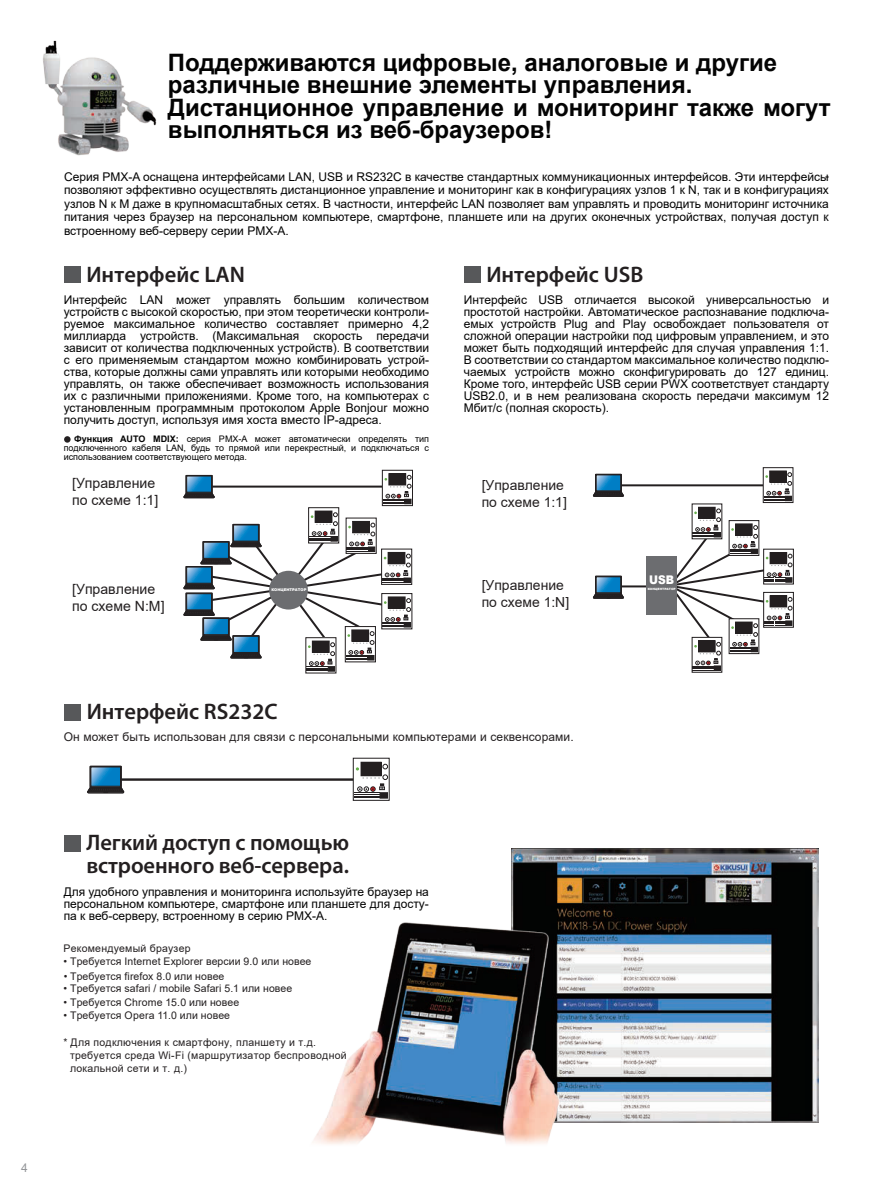
<style>
.page{position:relative;width:893px;height:1191px;background:#fff}
.page>*{position:absolute;margin:0;border:0;box-sizing:border-box;transform-origin:0 0}
.t1{font:700 24px/22.5px "Arial";color:#030303}
.t2{font:600 22.5px/22.5px "Myriad Pro";letter-spacing:-.005em;color:#231f20}
.t3{font:14.1px/17px "Arial";color:#231f20}
.t4{font:13.95px/16.6px "Arial";color:#231f20}
.t5{font:12px/12px "Arial";color:#030303;text-align:justify}
.t6{font:12px "Arial";letter-spacing:.01em;color:#231f20}
.t7{font:12px "Arial";color:#939598}
.t8{font:900 11.85px "Arial";color:#fff;scale:.9 1}
.t9{font:10.5px "Arial";letter-spacing:.005em;color:#231f20}
.t10{font:10.5px/12.6px "Arial";letter-spacing:.025em;color:#231f20}
.t11{font:9px/9px "Arial";color:#030303;text-align:justify}
.t12{font:900 3.75px "Arial";color:#fff}
.t13{font:900 3px "Arial";color:#fff}
.s1{font-weight:700}
</style>
<div class="page">
<div style="left:65px;top:267px;width:16px;height:16px;background:#57585a"></div>
<div style="left:64px;top:436px;width:7px;height:6px;background:#231f20;border-radius:50%"></div>
<div style="left:464px;top:267px;width:17px;height:16px;background:#57585a"></div>
<div style="left:64px;top:835px;width:17px;height:17px;background:#57585a"></div>
<div style="left:65px;top:703px;width:16px;height:17px;background:#57585a"></div>
<hr style="left:210px;top:485px;width:179px;height:2px;background:#231f20">
<svg style="left:184px;top:475px;width:30px;height:23px"></svg>
<div style="left:382px;top:470px;width:31px;height:36px;border:1px solid #231f20"></div>
<div style="left:389px;top:473px;width:17px;height:12px;border:1px solid #231f20"></div>
<svg style="left:383px;top:475px;width:28px;height:29px"></svg>
<svg style="left:314px;top:510px;width:19px;height:2px"></svg>
<div style="left:308px;top:507px;width:31px;height:36px;border:1px solid #231f20"></div>
<div style="left:315px;top:511px;width:17px;height:11px;border:1px solid #231f20"></div>
<div style="left:381px;top:549px;width:31px;height:35px;background:#555253"></div>
<svg style="left:411px;top:593px;width:1px;height:36px"></svg>
<svg style="left:184px;top:512px;width:227px;height:159px"></svg>
<hr style="left:621px;top:585px;width:33px;height:2px;background:#231f20">
<svg style="left:593px;top:576px;width:30px;height:22px"></svg>
<hr style="left:619px;top:484px;width:167px;height:2px;background:#231f20">
<svg style="left:593px;top:474px;width:30px;height:23px"></svg>
<div style="left:646px;top:556px;width:31px;height:59px;background:#6c6d70"></div>
<svg style="left:769px;top:470px;width:18px;height:2px"></svg>
<div style="left:763px;top:467px;width:30px;height:36px;border:1px solid #231f20"></div>
<div style="left:769px;top:471px;width:17px;height:11px;border:1px solid #231f20"></div>
<svg style="left:764px;top:472px;width:28px;height:29px"></svg>
<svg style="left:698px;top:506px;width:22px;height:3px"></svg>
<div style="left:698px;top:507px;width:17px;height:11px;border:1px solid #231f20"></div>
<div style="left:692px;top:637px;width:30px;height:35px;border:1px solid #231f20"></div>
<div style="left:763px;top:549px;width:31px;height:35px;border:1px solid #231f20"></div>
<svg style="left:792px;top:592px;width:2px;height:35px"></svg>
<svg style="left:677px;top:509px;width:115px;height:161px"></svg>
<img style="left:512px;top:848px;width:306px;height:274px">
<img style="left:313px;top:898px;width:293px;height:247px">
<hr style="left:118px;top:778px;width:263px;height:2px;background:#231f20">
<svg style="left:88px;top:766px;width:36px;height:27px"></svg>
<svg style="left:353px;top:758px;width:37px;height:42px"></svg>
<div style="left:361px;top:762px;width:20px;height:14px;border:1px solid #231f20"></div>
<svg style="left:354px;top:764px;width:34px;height:34px"></svg>
<img style="left:43px;top:40px;width:114px;height:116px">
<h1 class="t1" style="left:168px;top:52px;width:664px">Поддерживаются цифровые, аналоговые и другие различные внешние элементы управления.<br>Дистанционное управление и мониторинг также могут выполняться из веб-браузеров!</h1>
<p class="t5" style="left:64px;top:170px;width:766px;line-height:13.5px">Серия PMX-A оснащена интерфейсами LAN, USB и RS232C в качестве стандартных коммуникационных интерфейсов. Эти интерфейсы позволяют эффективно осуществлять дистанционное управление и мониторинг как в конфигурациях узлов 1 к N, так и в конфигурациях узлов N к M даже в крупномасштабных сетях. В частности, интерфейс LAN позволяет вам управлять и проводить мониторинг источника питания через браузер на персональном компьютере, смартфоне, планшете или на других оконечных устройствах, получая доступ к встроенному веб-серверу серии PMX-A.</p>
<p class="t6" style="left:825px;top:167px;width:5px">-</p>
<h2 class="t2" style="left:86px;top:263px;width:160px">Интерфейс LAN</h2>
<h2 class="t2" style="left:486px;top:263px;width:158px">Интерфейс USB</h2>
<p class="t5" style="left:64px;top:293px;width:367px">Интерфейс LAN может управлять большим количеством устройств с высокой скоростью, при этом теоретически контроли&shy;руемое максимальное количество составляет примерно 4,2 миллиарда устройств. (Максимальная скорость передачи зависит от количества подключенных устройств). В соответствии с его применяемым стандартом можно комбинировать устрой&shy;ства, которые должны сами управлять или которыми необходимо управлять, он также обеспечивает возможность использования их с различными приложениями. Кроме того, на компьютерах с установленным программным протоколом Apple Bonjour можно получить доступ, используя имя хоста вместо IP-адреса.</p>
<p class="t11" style="left:64px;top:435px;width:367px;text-indent:11px"><span class="s1">Функция AUTO MDIX:</span> серия PMX-A может автоматически определять тип подключенного кабеля LAN, будь то прямой или перекрестный, и подключаться с использованием соответствующего метода.</p>
<p class="t5" style="left:464px;top:293px;width:367px">Интерфейс USB отличается высокой универсальностью и простотой настройки. Автоматическое распознавание подключа&shy;емых устройств Plug and Play освобождает пользователя от сложной операции настройки под цифровым управлением, и это может быть подходящий интерфейс для случая управления 1:1.<br>В соответствии со стандартом максимальное количество подклю&shy;чаемых устройств можно сконфигурировать до 127 единиц.<br>Кроме того, интерфейс USB серии PWX соответствует стандарту USB2.0, и в нем реализована скорость передачи максимум 12<br>Мбит/с (полная скорость).</p>
<p class="t3" style="left:72px;top:475px;width:88px">[Управление по схеме 1:1]</p>
<p class="t4" style="left:482px;top:476px;width:87px">[Управление по схеме 1:1]</p>
<p class="t3" style="left:72px;top:580px;width:94px">[Управление по схеме N:M]</p>
<p class="t12" style="left:271px;top:587px;width:36px">КОНЦЕНТРАТОР</p>
<p class="t4" style="left:482px;top:577px;width:89px">[Управление по схеме 1:N]</p>
<p class="t8" style="left:649px;top:571px;width:29px">USB</p>
<p class="t13" style="left:648px;top:587px;width:29px">КОНЦЕНТРАТОР</p>
<h2 class="t2" style="left:87px;top:700px;width:193px">Интерфейс RS232C</h2>
<p class="t6" style="left:64px;top:728px;width:511px">Он может быть использован для связи с персональными компьютерами и секвенсорами.</p>
<p class="t7" style="left:21px;top:1159px;width:8px">4</p>
<h2 class="t2" style="left:86px;top:832px;width:264px">Легкий доступ с помощью встроенного веб-сервера.</h2>
<p class="t5" style="left:64px;top:886px;width:367px">Для удобного управления и мониторинга используйте браузер на персональном компьютере, смартфоне или планшете для досту&shy;па к веб-серверу, встроенному в серию PMX-A.</p>
<p class="t9" style="left:64px;top:941px;width:128px">Рекомендуемый браузер</p>
<p class="t9" style="left:64px;top:954px;width:249px">• Требуется Internet Explorer версии 9.0 или новее</p>
<p class="t9" style="left:64px;top:981px;width:230px">• Требуется safari / mobile Safari 5.1 или новее</p>
<p class="t9" style="left:64px;top:995px;width:177px">• Требуется Chrome 15.0 или новее</p>
<p class="t9" style="left:64px;top:1008px;width:168px">• Требуется Opera 11.0 или новее</p>
<p class="t10" style="left:70px;top:1036px;width:278px;text-indent:-6px">* Для подключения к смартфону, планшету и т.д. требуется среда Wi-Fi (маршрутизатор беспроводной локальной сети и т. д.)</p>
<p class="t9" style="left:64px;top:969px;width:162px">• Требуется firefox 8.0 или новее</p>
</div>
